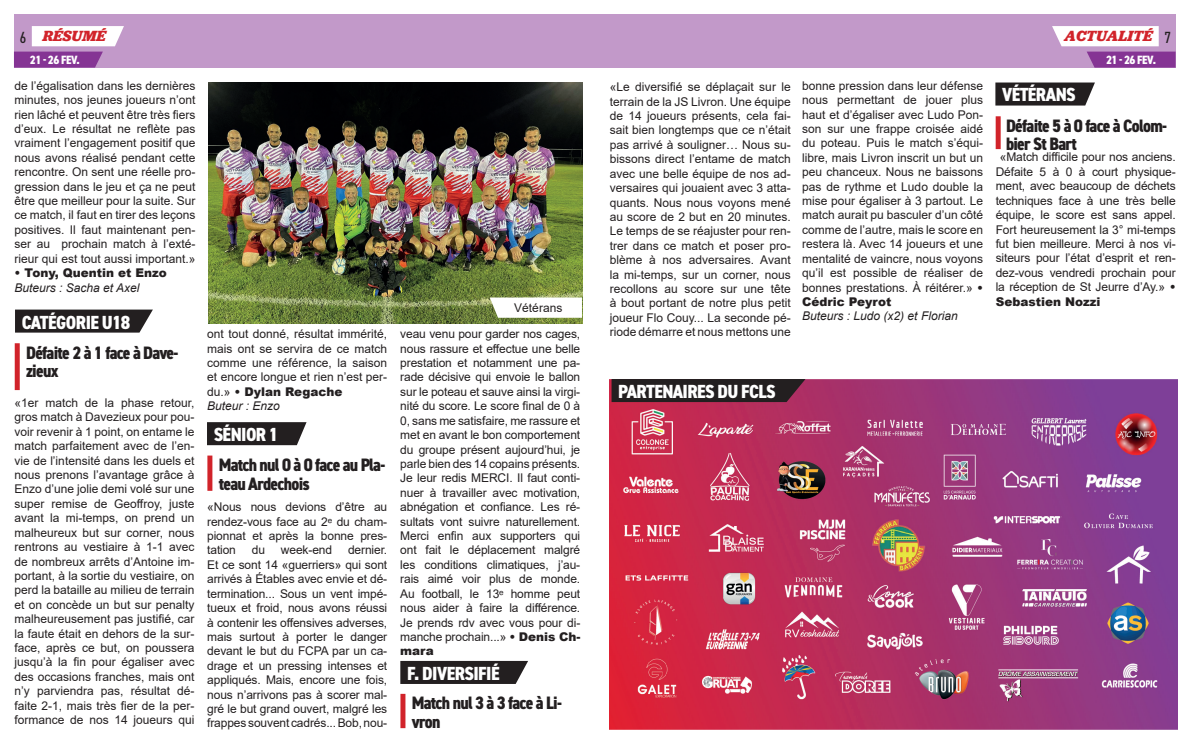
<style>
.page{position:relative;width:1191px;height:744px;background:#fff}
.page>*{position:absolute;margin:0;border:0;box-sizing:border-box;transform-origin:0 0}
.t1{font:800 condensed 19px "DIN2014";letter-spacing:-.03em;color:#fff}
.t2{font:800 condensed 18px/18.5px "DIN2014";letter-spacing:-.04em;color:#231f20}
.t3{font:italic 700 15.3px "Jubilat";color:#d1232a}
.t4{font:12px/14.4px "Arial";color:#231f20;text-align:justify}
.t5{font:italic 12px "Arial";color:#231f20}
.t6{font:900 12px "Arial";color:#231f20}
.t7{font:800 condensed 12px "DIN2014";letter-spacing:-.04em;color:#fff}
.s1{font-family:"DIN2014";font-weight:400;font-style:normal;font-stretch:condensed;font-size:16.2px;color:#231f20}
.s2{font-weight:900}
.s3{font-style:italic}
</style>
<div class="page">
<div style="left:14px;top:14px;width:1161px;height:54px;background:#c299c9"></div>
<div style="left:32px;top:26px;width:92px;height:20px;background:#fff"></div>
<svg style="left:14px;top:52px;width:89px;height:16px"></svg>
<div style="left:1052px;top:26px;width:106px;height:20px;background:#fff"></div>
<svg style="left:1087px;top:52px;width:88px;height:16px"></svg>
<img style="left:208px;top:82px;width:374px;height:241px">
<svg style="left:490px;top:297px;width:92px;height:20px"></svg>
<img style="left:609px;top:379px;width:568px;height:350px">
<div style="left:611px;top:379px;width:194px;height:23px;background:#231f20"></div>
<svg style="left:400px;top:660px;width:128px;height:23px;background:#363233"></svg>
<div style="left:400px;top:693px;width:5px;height:34px;background:#d1232a"></div>
<svg style="left:207px;top:422px;width:99px;height:23px;background:#2d2a2b"></svg>
<div style="left:207px;top:455px;width:5px;height:35px;background:#d1232a"></div>
<svg style="left:995px;top:82px;width:100px;height:23px;background:#332f30"></svg>
<div style="left:995px;top:116px;width:5px;height:33px;background:#d1232a"></div>
<svg style="left:15px;top:309px;width:138px;height:23px;background:#322f30"></svg>
<div style="left:15px;top:343px;width:5px;height:47px;background:#d1232a"></div>
<p class="t3" style="left:20px;top:26px;width:88px"><span class="s1">6</span> RÉSUMÉ</p>
<p class="t7" style="left:30px;top:52px;width:52px">21 - 26 fev.</p>
<p class="t4" style="left:15px;top:78px;width:182px">de l’égalisation dans les dernières minutes, nos jeunes joueurs n’ont rien lâché et peuvent être très fiers d’eux. Le résultat ne reflète pas vraiment l’engagement positif que nous avons réalisé pendant cette rencontre. On sent une réelle pro&shy;gression dans le jeu et ça ne peut être que meilleur pour la suite. Sur ce match, il faut en tirer des leçons positives. Il faut maintenant pen&shy;ser au prochain match à l’exté&shy;rieur qui est tout aussi important.»</p>
<p class="t6" style="left:15px;top:264px;width:154px">• Tony, Quentin et Enzo</p>
<p class="t5" style="left:15px;top:279px;width:126px">Buteurs : Sacha et Axel</p>
<h1 class="t1" style="left:22px;top:309px;width:110px">CATÉGORIE U18</h1>
<h2 class="t2" style="left:26px;top:343px;width:154px">Défaite 2 à 1 face à Dave&shy;zieux</h2>
<p class="t4" style="left:15px;top:395px;width:182px">«1er match de la phase retour, gros match à Davezieux pour pou&shy;voir revenir à 1 point, on entame le match parfaitement avec de l’en&shy;vie de l’intensité dans les duels et nous prenons l’avantage grâce à Enzo d’une jolie demi volé sur une super remise de Geoffroy, juste avant la mi-temps, on prend un malheureux but sur corner, nous rentrons au vestiaire à 1-1 avec de nombreux arrêts d’Antoine im&shy;portant, à la sortie du vestiaire, on perd la bataille au milieu de terrain et on concède un but sur penalty malheureusement pas justifié, car la faute était en dehors de la sur&shy;face, après ce but, on poussera jusqu’à la fin pour égaliser avec des occasions franches, mais ont n’y parviendra pas, résultat dé&shy;faite 2-1, mais très fier de la per&shy;formance de nos 14 joueurs qui</p>
<p class="t4" style="left:207px;top:326px;width:181px;text-align:left">ont tout donné, résultat immérité, mais ont se servira de ce match comme une référence, la saison et encore longue et rien n’est per&shy;du.» <span class="s2">• Dylan Regache<br></span><span class="s3">Buteur : Enzo</span></p>
<h1 class="t1" style="left:214px;top:421px;width:66px">SÉNIOR 1</h1>
<h2 class="t2" style="left:219px;top:455px;width:168px">Match nul 0 à 0 face au Pla&shy;teau Ardechois</h2>
<p class="t4" style="left:207px;top:499px;width:181px">«Nous nous devions d’être au rendez-vous face au 2ᵉ du cham&shy;pionnat et après la bonne pres&shy;tation</p>
<p class="t4" style="left:207px;top:542px;width:181px;text-indent:141px">dernier.<br>Et ce sont 14 «guerriers» qui sont arrivés à Étables avec envie et dé&shy;termination... Sous un vent impé&shy;tueux et froid, nous avons réussi à contenir les offensives adverses, mais surtout à porter le danger devant le but du FCPA par un ca&shy;drage et un pressing intenses et appliqués. Mais, encore une fois, nous n’arrivons pas à scorer mal&shy;gré le but grand ouvert, malgré les frappes souvent cadrés... Bob, nou-</p>
<p class="t4" style="left:252px;top:542px;width:15px">du</p>
<p class="t4" style="left:281px;top:542px;width:53px">week-end</p>
<p class="t4" style="left:514px;top:300px;width:50px">Vétérans</p>
<p class="t4" style="left:400px;top:326px;width:181px">veau venu pour garder nos cages, nous rassure et effectue une belle prestation et notamment une pa&shy;rade décisive qui envoie le ballon sur le poteau et sauve ainsi la virgi&shy;nité du score. Le score final de 0 à 0, sans me satisfaire, me rassure et met en avant le bon comportement du groupe présent aujourd’hui, je parle bien des 14 copains présents.<br>Je leur redis MERCI. Il faut conti&shy;nuer à travailler avec motivation, abnégation et confiance. Les ré&shy;sultats vont suivre naturellement.<br>Merci enfin aux supporters qui ont fait le déplacement malgré les conditions climatiques, j’au&shy;rais aimé voir plus de monde.<br>Au football, le 13ᵉ homme peut nous aider à faire la différence.<br>Je prends rdv avec vous pour di&shy;manche prochain...» <span class="s2">• Denis Ch&shy;mara</span></p>
<h1 class="t1" style="left:407px;top:660px;width:94px">F. DIVERSIFIÉ</h1>
<h2 class="t2" style="left:412px;top:693px;width:152px">Match nul 3 à 3 face à Li&shy;vron</h2>
<p class="t4" style="left:609px;top:80px;width:182px">«Le diversifié se déplaçait sur le terrain de la JS Livron. Une équipe de 14 joueurs présents, cela fai&shy;sait bien longtemps que ce n’était pas arrivé à souligner… Nous su&shy;bissons direct l’entame de match avec une belle équipe de nos ad&shy;versaires qui jouaient avec 3 atta&shy;quants. Nous nous voyons mené au score de 2 but en 20 minutes.<br>Le temps de se réajuster pour ren&shy;trer dans ce match et poser pro&shy;blème à nos adversaires. Avant la mi-temps, sur un corner, nous recollons au score sur une tête à bout portant de notre plus petit joueur Flo Couy... La seconde pé&shy;riode démarre et nous mettons une</p>
<p class="t4" style="left:802px;top:78px;width:182px">bonne pression dans leur défense nous permettant de jouer plus haut et d’égaliser avec Ludo Pon&shy;son sur une frappe croisée aidé du poteau. Puis le match s’équi&shy;libre, mais Livron inscrit un but un peu chanceux. Nous ne baissons pas de rythme et Ludo double la mise pour égaliser à 3 partout. Le match aurait pu basculer d’un côté comme de l’autre, mais le score en restera là. Avec 14 joueurs et une mentalité de vaincre, nous voyons qu’il est possible de réaliser de bonnes prestations. À réitérer.» <span class="s2">• Cédric Peyrot</span></p>
<p class="t5" style="left:802px;top:308px;width:157px">Buteurs : Ludo (x2) et Florian</p>
<p class="t3" style="left:1064px;top:26px;width:108px">ACTUALITÉ <span class="s1">7</span></p>
<p class="t7" style="left:1106px;top:52px;width:52px">21 - 26 fev.</p>
<h1 class="t1" style="left:1002px;top:82px;width:75px">VÉTÉRANS</h1>
<h2 class="t2" style="left:1006px;top:116px;width:162px">Défaite 5 à 0 face à Colom&shy;bier St Bart</h2>
<p class="t4" style="left:995px;top:150px;width:182px;text-indent:4px">«Match difficile pour nos anciens.<br>Défaite 5 à 0 à court physique&shy;ment, avec beaucoup de déchets techniques face à une très belle équipe, le score est sans appel.<br>Fort heureusement la 3° mi-temps fut bien meilleure. Merci à nos vi&shy;siteurs pour l’état d’esprit et ren&shy;dez-vous vendredi prochain pour la réception de St Jeurre d’Ay.» <span class="s2">• Sebastien Nozzi</span></p>
<h1 class="t1" style="left:618px;top:378px;width:159px">PARTENAIRES DU FCLS</h1>
</div>
